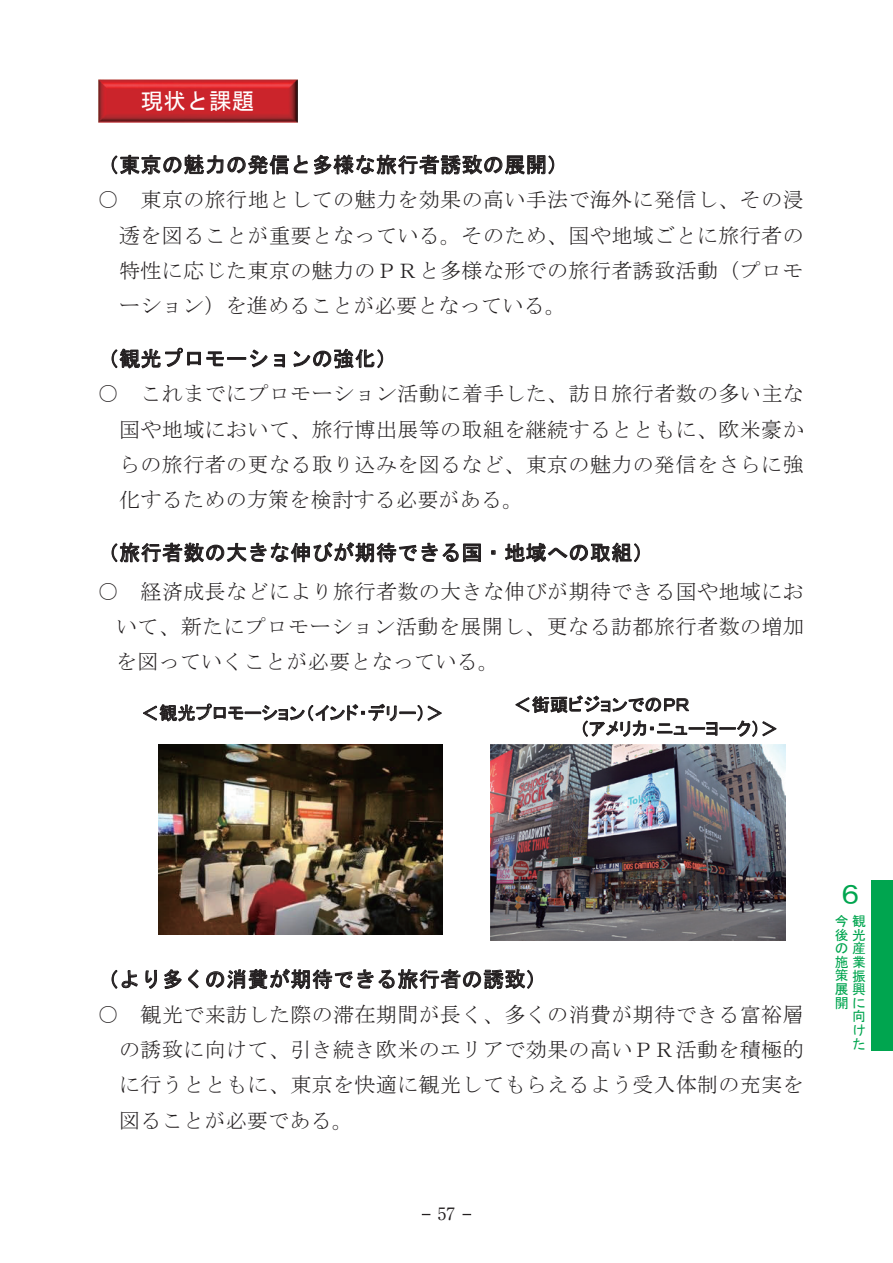
<style>
.page{position:relative;width:893px;height:1263px;background:#fff}
.page>*{position:absolute;margin:0;border:0;box-sizing:border-box;transform-origin:0 0}
.t1{font:27.6px "MS Gothic";color:#00a54f}
.t2{font:22.5px "MS Gothic";letter-spacing:.015em;color:#fff}
.t3{font:21px/35.2px "MS Mincho";letter-spacing:.02em;color:#231f20;text-align:justify}
.t4{font:21px "MS Gothic";letter-spacing:.02em;color:#231f20}
.t5{font:18px/24px "MS P Gothic";letter-spacing:.015em;color:#231f20}
.t6{font:16.95px "Ryumin Pro";color:#231f20}
.t7{font:13.8px/13.6px "MS Gothic";color:#00a54f;text-align:right}
</style>
<div class="page">
<svg style="left:112px;top:154px;width:196px;height:21px"></svg>
<svg style="left:314px;top:155px;width:240px;height:20px"></svg>
<svg style="left:112px;top:348px;width:156px;height:21px"></svg>
<svg style="left:274px;top:354px;width:11px;height:13px"></svg>
<svg style="left:293px;top:349px;width:90px;height:20px"></svg>
<svg style="left:112px;top:542px;width:369px;height:21px"></svg>
<svg style="left:491px;top:550px;width:4px;height:4px"></svg>
<svg style="left:505px;top:542px;width:135px;height:21px"></svg>
<svg style="left:112px;top:970px;width:26px;height:19px"></svg>
<svg style="left:146px;top:970px;width:11px;height:19px"></svg>
<svg style="left:164px;top:969px;width:17px;height:20px"></svg>
<svg style="left:188px;top:969px;width:11px;height:19px"></svg>
<svg style="left:206px;top:969px;width:327px;height:20px"></svg>
<img style="left:98px;top:80px;width:199px;height:42px">
<svg style="left:143px;top:704px;width:299px;height:18px"></svg>
<svg style="left:515px;top:695px;width:175px;height:18px"></svg>
<svg style="left:583px;top:720px;width:194px;height:17px"></svg>
<img style="left:491px;top:745px;width:295px;height:195px">
<img style="left:158px;top:745px;width:285px;height:189px">
<div style="left:872px;top:880px;width:21px;height:170px;background:#00a54f"></div>
<p class="t2" style="left:141px;top:90px;width:115px">現状と課題</p>
<p class="t4" style="left:98px;top:154px;width:472px">（東京の魅力の発信と多様な旅行者誘致の展開）</p>
<p class="t3" style="left:119px;top:182px;width:686px;text-indent:-21px">○ 東京の旅行地としての魅力を効果の高い手法で海外に発信し、その浸透を図ることが重要となっている。そのため、国や地域ごとに旅行者の特性に応じた東京の魅力のＰＲと多様な形での旅行者誘致活動（プロモーション）を進めることが必要となっている。</p>
<p class="t4" style="left:98px;top:348px;width:301px">（観光プロモーションの強化）</p>
<p class="t3" style="left:119px;top:376px;width:686px;text-indent:-21px">○ これまでにプロモーション活動に着手した、訪日旅行者数の多い主な国や地域において、旅行博出展等の取組を継続するとともに、欧米豪からの旅行者の更なる取り込みを図るなど、東京の魅力の発信をさらに強化するための方策を検討する必要がある。</p>
<p class="t4" style="left:98px;top:542px;width:557px">（旅行者数の大きな伸びが期待できる国・地域への取組）</p>
<p class="t3" style="left:116px;top:573px;width:689px;text-indent:-18px">○ 経済成長などにより旅行者数の大きな伸びが期待できる国や地域において、新たにプロモーション活動を展開し、更なる訪都旅行者数の増加を図っていくことが必要となっている。</p>
<p class="t5" style="left:141px;top:701px;width:304px">＜観光プロモーション（インド・デリー）＞</p>
<p class="t5" style="left:580px;top:692px;width:200px;text-indent:-67px">＜街頭ビジョンでのＰＲ<br>（アメリカ・ニューヨーク）＞</p>
<p class="t4" style="left:98px;top:968px;width:450px">（より多くの消費が期待できる旅行者の誘致）</p>
<p class="t3" style="left:119px;top:996px;width:686px;text-indent:-21px">○ 観光で来訪した際の滞在期間が長く、多くの消費が期待できる富裕層の誘致に向けて、引き続き欧米のエリアで効果の高いＰＲ活動を積極的に行うとともに、東京を快適に観光してもらえるよう受入体制の充実を図ることが必要である。</p>
<p class="t6" style="left:438px;top:1200px;width:19px">57</p>
<h1 class="t1" style="left:837px;top:880px;width:23px">６</h1>
<p class="t7" style="left:835px;top:914px;width:32px">今観後光の産施業策振展興開に向<br>け<br>た</p>
</div>
